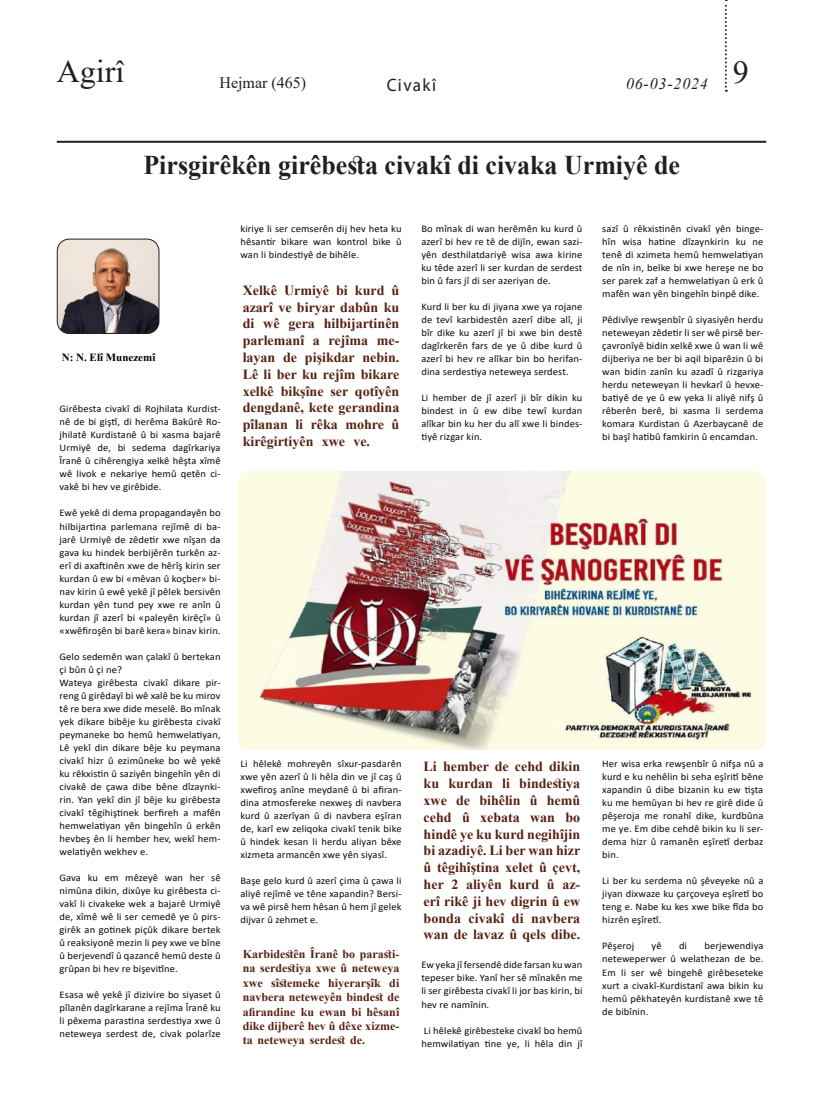
<style>
.page{position:relative;width:823px;height:1106px;background:#fff}
.page>*{position:absolute;margin:0;border:0;box-sizing:border-box;transform-origin:0 0}
.t1{font:32px "Times New Roman";color:#231f20}
.t2{font:700 27px "Times New Roman";color:#231f20;scale:.96 1}
.t3{font:18px "Myriad Pro";letter-spacing:.08em;color:#231f20;scale:.95 1}
.t4{font:16px "Times New Roman";color:#231f20}
.t5{font:italic 16px "Times New Roman";letter-spacing:.05em;color:#231f20}
.Heading_3{font:700 14px/16.8px "Times New Roman";color:#572111;text-align:justify}
.Heading_3-2{font:700 12px/14.4px "Times New Roman";color:#572111;text-align:justify}
.t6{font:700 11px "Times New Roman";color:#000}
.t7{font:10.1px/13px "Calibri";letter-spacing:.01em;color:#0b0b0e;text-align:justify;scale:1.04 1}
</style>
<div class="page">
<svg style="left:724px;top:0;width:2px;height:92px"></svg>
<hr style="left:57px;top:141px;width:708px;height:2px;background:#231f20">
<img style="left:238px;top:471px;width:527px;height:279px">
<img style="left:57px;top:240px;width:102px;height:93px">
<div style="left:57px;top:238px;width:102px;height:96px;border:1px solid #231f20;border-radius:12px"></div>
<h1 class="t1" style="left:57px;top:49px;width:69px">Agirî</h1>
<h3 class="t4" style="left:219px;top:71px;width:88px">Hejmar (465)</h3>
<p class="t3" style="left:386px;top:74px;width:54px">Civakî</p>
<h3 class="t5" style="left:625px;top:72px;width:124px">06-03-2024 <sup>9</sup></h3>
<p class="t2" style="left:143px;top:145px;width:560px">Pirsgirêkên girêbesta civakî di civaka Urmiyê de</p>
<p class="t6" style="left:62px;top:350px;width:95px">N: N. Elî Munezemî</p>
<p class="t7" style="left:59px;top:402px;width:156px">Girêbesta civakî di Rojhilata Kurdist&shy;nê de bi giştî, di herêma Bakûrê Ro&shy;jhilatê Kurdistanê û bi xasma bajarê Urmiyê de, bi sedema dagîrkariya Îranê û cihêrengiya xelkê hêşta xîmê wê livok e nekariye hemû qetên ci&shy;vakê bi hev ve girêbide.</p>
<p class="t7" style="left:59px;top:506px;width:156px">Ewê yekê di dema propagandayên bo hilbijartina parlemana rejîmê di ba&shy;jarê Urmiyê de zêdetir xwe nîşan da gava ku hindek berbijêrên turkên az&shy;erî di axaftinên xwe de hêrîş kirin ser kurdan û ew bi «mêvan û koçber» bi&shy;nav kirin û ewê yekê jî pêlek bersivên kurdan yên tund pey xwe re anîn û kurdan jî azerî bi «paleyên kirêçî» û «xwêfiroşên bi barê kera» binav kirin.</p>
<p class="t7" style="left:59px;top:649px;width:156px">Gelo sedemên wan çalakî û bertekan çi bûn û çi ne?</p>
<p class="t7" style="left:59px;top:675px;width:156px">Wateya girêbesta civakî dikare pir&shy;reng û girêdayî bi wê xalê be ku mirov tê re bera xwe dide meselê. Bo mînak yek dikare bibêje ku girêbesta civakî peymaneke bo hemû hemwelatiyan, Lê yekî din dikare bêje ku peymana civakî hizr û ezimûneke bo wê yekê ku rêkxistin û saziyên bingehîn yên di civakê de çawa dibe bêne dîzaynki&shy;rin. Yan yekî din jî bêje ku girêbesta civakî têgihiştinek berfireh a mafên hemwelatiyan yên bingehîn û erkên hevbeş ên li hember hev, wekî hem&shy;welatiyên wekhev e.</p>
<p class="t7" style="left:59px;top:870px;width:156px">Gava ku em mêzeyê wan her sê nimûna dikin, dixûye ku girêbesta ci&shy;vakî li civakeke wek a bajarê Urmiyê de, xîmê wê li ser cemedê ye û pirs&shy;girêk an gotinek piçûk dikare bertek û reaksiyonê mezin li pey xwe ve bîne û berjevendî û qazancê hemû deste û grûpan bi hev re bişevitîne.</p>
<p class="t7" style="left:59px;top:987px;width:156px">Esasa wê yekê jî dizivire bo siyaset û pîlanên dagîrkarane a rejîma Îranê ku li pêxema parastina serdestiya xwe û neteweya serdest de, civak polarîze</p>
<p class="t7" style="left:240px;top:222px;width:156px">kiriye li ser cemserên dij hev heta ku hêsantir bikare wan kontrol bike û wan li bindestiyê de bihêle.</p>
<p class="Heading_3" style="left:242px;top:281px;width:158px">Xelkê Urmiyê bi kurd û azarî ve biryar dabûn ku di wê gera hilbijartinên parlemanî a rejîma me&shy;layan de pişikdar nebin.<br>Lê li ber ku rejîm bikare xelkê bikşîne ser qotîyên dengdanê, kete gerandina pîlanan li rêka mohre û kirêgirtiyên xwe ve.</p>
<p class="t7" style="left:240px;top:757px;width:156px">Li hêlekê mohreyên sîxur-pasdarên xwe yên azerî û li hêla din ve jî caş û xwefiroş anîne meydanê û bi afiran&shy;dina atmosfereke nexweş di navbera kurd û azerîyan û di navbera eşîran de, karî ew zeliqoka civakî tenik bike û hindek kesan li herdu aliyan bêxe xizmeta armancên xwe yên siyasî.</p>
<p class="t7" style="left:240px;top:874px;width:156px">Başe gelo kurd û azerî çima û çawa li aliyê rejîmê ve têne xapandin? Bersi&shy;va wê pirsê hem hêsan û hem jî gelek dijvar û zehmet e.</p>
<p class="Heading_3-2" style="left:242px;top:946px;width:158px">Karbidestên Îranê bo parasti&shy;na serdestiya xwe û neteweya xwe sîstemeke hiyerarşîk di navbera neteweyên bindest de afirandine ku ewan bi hêsanî dike dijberê hev û dêxe xizme&shy;ta neteweya serdest de.</p>
<p class="t7" style="left:421px;top:222px;width:156px">Bo mînak di wan herêmên ku kurd û azerî bi hev re tê de dijîn, ewan sazi&shy;yên desthilatdariyê wisa awa kirine ku têde azerî li ser kurdan de serdest bin û fars jî di ser azeriyan de.</p>
<p class="t7" style="left:421px;top:300px;width:156px">Kurd li ber ku di jiyana xwe ya rojane de tevî karbidestên azerî dibe alî, ji bîr dike ku azerî jî bi xwe bin destê dagîrkerên fars de ye û dibe kurd û azerî bi hev re alîkar bin bo herifan&shy;dina serdestiya neteweya serdest.</p>
<p class="t7" style="left:421px;top:391px;width:156px">Li hember de jî azerî ji bîr dikin ku bindest in û ew dibe tewî kurdan alîkar bin ku her du alî xwe li bindes&shy;tiyê rizgar kin.</p>
<p class="t7" style="left:602px;top:222px;width:156px">sazî û rêkxistinên civakî yên binge&shy;hîn wisa hatine dîzaynkirin ku ne tenê di xzimeta hemû hemwelatiyan de nîn in, belke bi xwe hereşe ne bo ser parek zaf a hemwelatiyan û erk û mafên wan yên bingehîn binpê dike.</p>
<p class="t7" style="left:602px;top:313px;width:156px">Pêdivîye rewşenbîr û siyasiyên herdu neteweyan zêdetir li ser wê pirsê ber&shy;çavronîyê bidin xelkê xwe û wan li wê dijberiya ne ber bi aqil biparêzin û bi wan bidin zanîn ku azadî û rizgariya herdu neteweyan li hevkarî û hevxe&shy;batiyê de ye û ew yeka li aliyê nifş û rêberên berê, bi xasma li serdema komara Kurdistan û Azerbaycanê de bi başî hatibû famkirin û encamdan.</p>
<p class="Heading_3" style="left:423px;top:758px;width:158px">Li hember de cehd dikin ku kurdan li bindestiya xwe de bihêlin û hemû cehd û xebata wan bo hindê ye ku kurd negihîjin bi azadiyê. Li ber wan hizr û têgihîştina xelet û çevt, her 2 aliyên kurd û az&shy;erî rikê ji hev digrin û ew bonda civakî di navbera wan de lavaz û qels dibe.</p>
<p class="t7" style="left:421px;top:958px;width:156px">Ew yeka jî fersendê dide farsan ku wan tepeser bike. Yanî her sê mînakên me li ser girêbesta civakî li jor bas kirin, bi hev re namînin.</p>
<p class="t7" style="left:421px;top:1023px;width:156px">Li hêlekê girêbesteke civakî bo hemû hemwilatiyan tine ye, li hêla din jî</p>
<p class="t7" style="left:602px;top:757px;width:156px">Her wisa erka rewşenbîr û nifşa nû a kurd e ku nehêlin bi seha eşîritî bêne xapandin û dibe bizanin ku ew tişta ku me hemûyan bi hev re girê dide û pêşeroja me ronahî dike, kurdbûna me ye. Em dibe cehdê bikin ku li ser&shy;dema hizr û ramanên eşîretî derbaz bin.</p>
<p class="t7" style="left:602px;top:874px;width:156px">Li ber ku serdema nû şêveyeke nû a jiyan dixwaze ku çarçoveya eşîretî bo teng e. Nabe ku kes xwe bike fîda bo hizrên eşîretî.</p>
<p class="t7" style="left:602px;top:939px;width:32px">Pêşeroj</p>
<p class="t7" style="left:651px;top:939px;width:11px">yê</p>
<p class="t7" style="left:678px;top:939px;width:9px">di</p>
<p class="t7" style="left:602px;top:939px;width:156px;text-indent:102px">berjewendiya neteweperwer û welathezan de be.<br>Em li ser wê bingehê girêbeseteke xurt a civakî-Kurdistanî awa bikin ku hemû pêkhateyên kurdistanê xwe tê de bibînin.</p>
</div>
